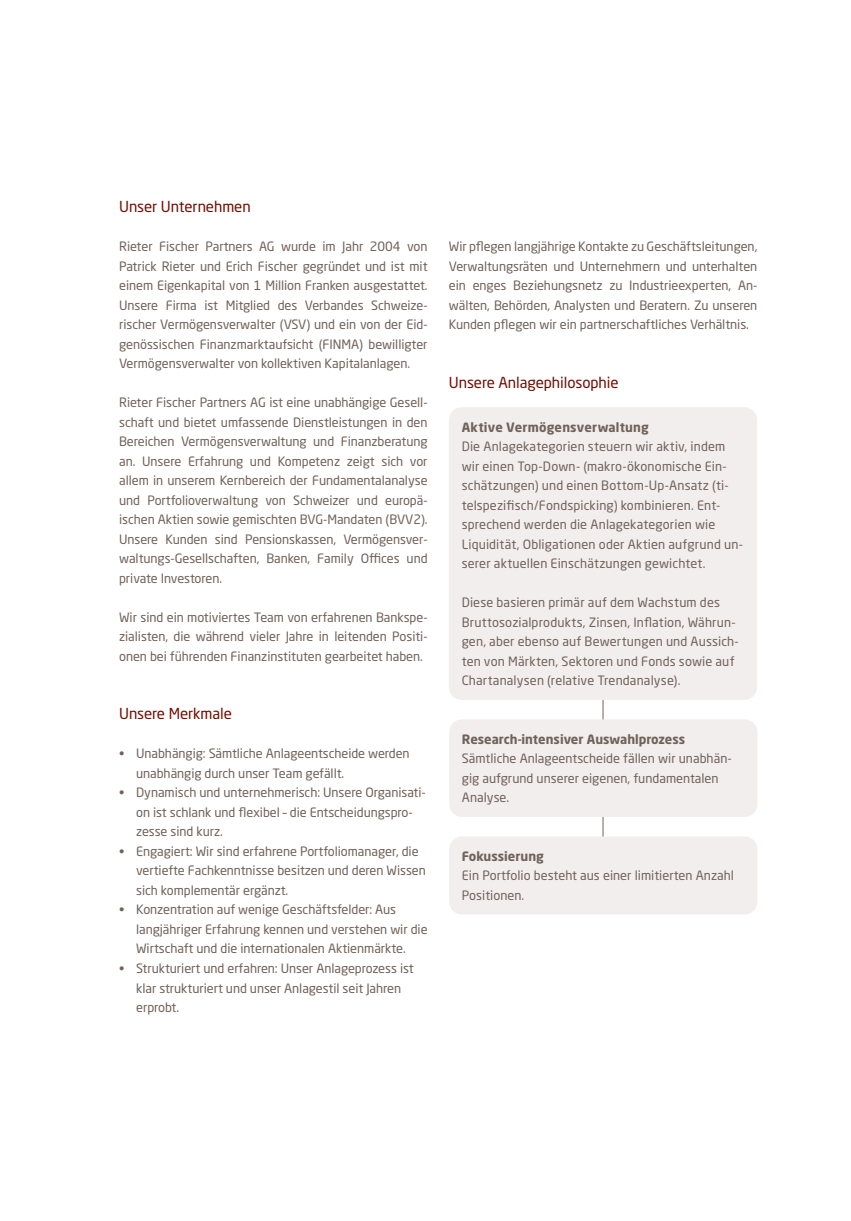
<style>
.page{position:relative;width:851px;height:1221px;background:#fff}
.page>*{position:absolute;margin:0;border:0;box-sizing:border-box;transform-origin:0 0}
.t1{font:15px "Neo Sans Pro";letter-spacing:-.005em;color:#6f0f00}
.t2{font:12.75px/19.5px "Neo Sans Pro";letter-spacing:-.005em;color:#716259}
.t3{font:700 12.75px "Neo Sans Pro";color:#716259}
</style>
<div class="page">
<hr style="left:602px;top:504px;width:1px;height:386px;background:#716259">
<div style="left:449px;top:407px;width:308px;height:293px;background:#f2eeee;border-radius:13px"></div>
<div style="left:449px;top:719px;width:308px;height:98px;background:#f2eeee;border-radius:13px"></div>
<div style="left:449px;top:836px;width:308px;height:78px;background:#f2eeee;border-radius:13px"></div>
<p class="t1" style="left:119px;top:197px;width:133px">Unser Unternehmen</p>
<p class="t2" style="left:119px;top:236px;width:310px;text-align:justify">Rieter Fischer Partners AG wurde im Jahr 2004 von Patrick Rieter und Erich Fischer gegründet und ist mit einem Eigenkapital von 1 Million Franken ausgestattet.<br>Unsere Firma ist Mitglied des Verbandes Schweize&shy;rischer Vermögensverwalter (VSV) und ein von der Eid&shy;genössischen Finanzmarktaufsicht (FINMA) bewilligter Vermögensverwalter von kollektiven Kapitalanlagen.</p>
<p class="t2" style="left:119px;top:392px;width:310px;text-align:justify">Rieter Fischer Partners AG ist eine unabhängige Gesell&shy;schaft und bietet umfassende Dienstleistungen in den Bereichen Vermögensverwaltung und Finanzberatung an. Unsere Erfahrung und Kompetenz zeigt sich vor allem in unserem Kernbereich der Fundamentalanalyse und Portfolioverwaltung von Schweizer und europä&shy;ischen Aktien sowie gemischten BVG-Mandaten (BVV2).<br>Unsere Kunden sind Pensionskassen, Vermögensver&shy;waltungs-Gesellschaften, Banken, Family Offices und private Investoren.</p>
<p class="t2" style="left:119px;top:607px;width:310px;text-align:justify">Wir sind ein motiviertes Team von erfahrenen Bankspe&shy;zialisten, die während vieler Jahre in leitenden Positi&shy;onen bei führenden Finanzinstituten gearbeitet haben.</p>
<p class="t1" style="left:119px;top:704px;width:114px">Unsere Merkmale</p>
<p class="t2" style="left:136px;top:743px;width:275px;text-indent:-17px">• Unabhängig: Sämtliche Anlageentscheide werden unabhängig durch unser Team gefällt.</p>
<p class="t2" style="left:136px;top:782px;width:291px;text-indent:-17px">• Dynamisch und unternehmerisch: Unsere Organisati&shy;on ist schlank und flexibel – die Entscheidungspro&shy;zesse sind kurz.</p>
<p class="t2" style="left:136px;top:841px;width:291px;text-indent:-17px">• Engagiert: Wir sind erfahrene Portfoliomanager, die vertiefte Fachkenntnisse besitzen und deren Wissen sich komplementär ergänzt.</p>
<p class="t2" style="left:136px;top:899px;width:293px;text-indent:-17px">• Konzentration auf wenige Geschäftsfelder: Aus langjähriger Erfahrung kennen und verstehen wir die<br>Wirtschaft und die internationalen Aktienmärkte.</p>
<p class="t2" style="left:136px;top:958px;width:279px;text-indent:-17px">• Strukturiert und erfahren: Unser Anlageprozess ist klar strukturiert und unser Anlagestil seit Jahren erprobt.</p>
<p class="t2" style="left:449px;top:236px;width:310px;text-align:justify">Wir pflegen langjährige Kontakte zu Geschäftsleitungen, Verwaltungsräten und Unternehmern und unterhalten ein enges Beziehungsnetz zu Industrieexperten, An&shy;wälten, Behörden, Analysten und Beratern. Zu unseren Kunden pflegen wir ein partnerschaftliches Verhältnis.</p>
<p class="t1" style="left:449px;top:373px;width:171px">Unsere Anlagephilosophie</p>
<p class="t3" style="left:461px;top:418px;width:189px">Aktive Vermögensverwaltung</p>
<p class="t2" style="left:461px;top:436px;width:283px">Die Anlagekategorien steuern wir aktiv, indem wir einen Top-Down- (makro-ökonomische Ein&shy;schätzungen) und einen Bottom-Up-Ansatz (ti&shy;telspezifisch/Fondspicking) kombinieren. Ent&shy;sprechend werden die Anlagekategorien wie Liquidität, Obligationen oder Aktien aufgrund un&shy;serer aktuellen Einschätzungen gewichtet.</p>
<p class="t2" style="left:461px;top:592px;width:278px">Diese basieren primär auf dem Wachstum des Bruttosozialprodukts, Zinsen, Inflation, Währun&shy;gen, aber ebenso auf Bewertungen und Aussich&shy;ten von Märkten, Sektoren und Fonds sowie auf Chartanalysen (relative Trendanalyse).</p>
<p class="t3" style="left:462px;top:730px;width:225px">Research-intensiver Auswahlprozess</p>
<p class="t2" style="left:462px;top:748px;width:271px">Sämtliche Anlageentscheide fällen wir unabhän&shy;gig aufgrund unserer eigenen, fundamentalen<br>Analyse.</p>
<p class="t3" style="left:462px;top:847px;width:83px">Fokussierung</p>
<p class="t2" style="left:462px;top:865px;width:273px">Ein Portfolio besteht aus einer limitierten Anzahl<br>Positionen.</p>
</div>
